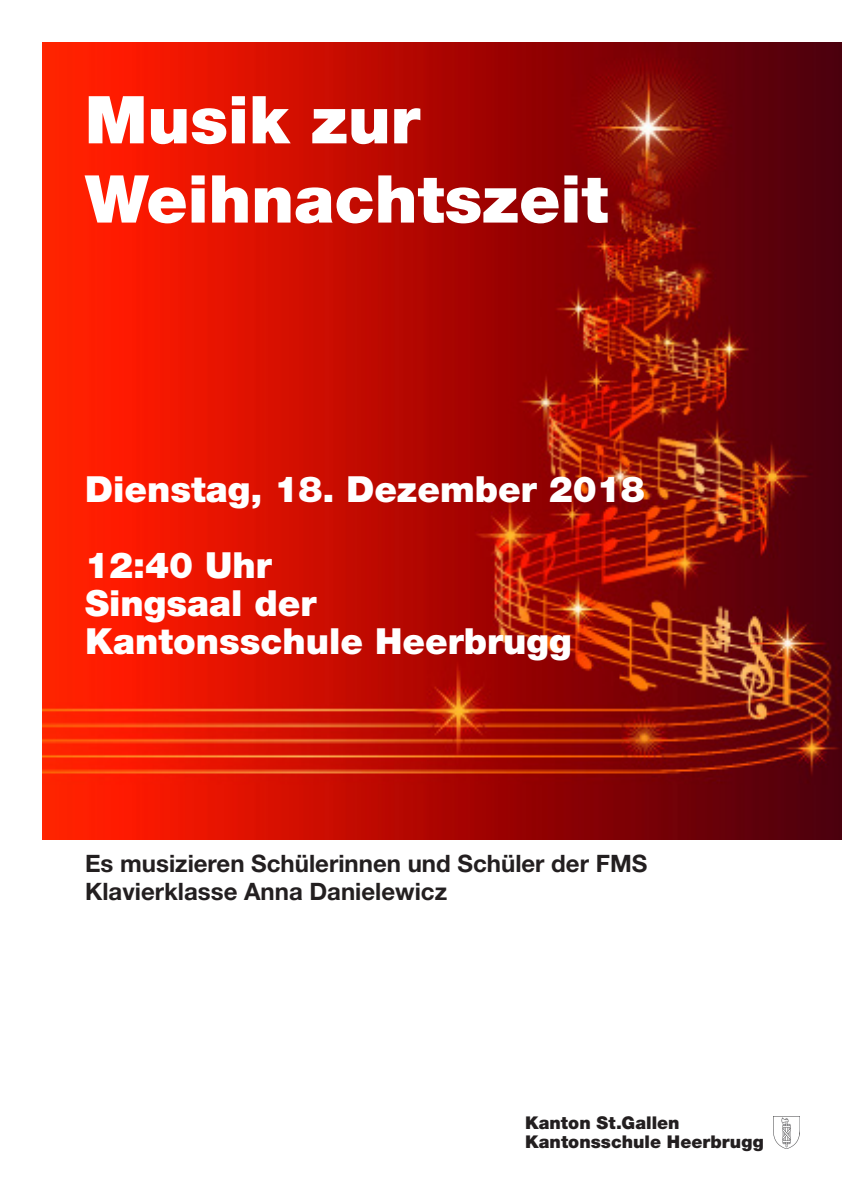
<style>
.page{position:relative;width:842px;height:1191px;background:#fff}
.page>*{position:absolute;margin:0;border:0;box-sizing:border-box;transform-origin:0 0}
.t1{font:900 66px "Helvetica Neue LT Pro";color:#fff}
.t2{font:900 36px "Helvetica Neue LT Pro";color:#fff}
.t3{font:700 24px "Helvetica Neue LT Pro";color:#231f20}
.Amt{font:900 17.6px "Helvetica Neue LT Pro";letter-spacing:.005em;color:#231f20}
</style>
<div class="page">
<img style="left:774px;top:1116px;width:25px;height:32px">
<img style="left:43px;top:43px;width:799px;height:796px">
<p class="t1" style="left:85px;top:80px;width:336px">Musik zur</p>
<p class="t1" style="left:85px;top:159px;width:525px">Weihnachtszeit</p>
<p class="t2" style="left:85px;top:467px;width:561px">Dienstag, 18. Dezember 2018</p>
<p class="t2" style="left:85px;top:543px;width:188px">12:40 Uhr</p>
<p class="t2" style="left:85px;top:581px;width:233px">Singsaal der</p>
<p class="t2" style="left:85px;top:619px;width:488px">Kantonsschule Heerbrugg</p>
<p class="t3" style="left:85px;top:848px;width:564px">Es musizieren Schülerinnen und Schüler der FMS</p>
<p class="t3" style="left:85px;top:877px;width:364px">Klavierklasse Anna Danielewicz</p>
<p class="Amt" style="left:525px;top:1112px;width:156px">Kanton St.Gallen</p>
<p class="Amt" style="left:525px;top:1131px;width:240px">Kantonsschule Heerbrugg</p>
</div>
